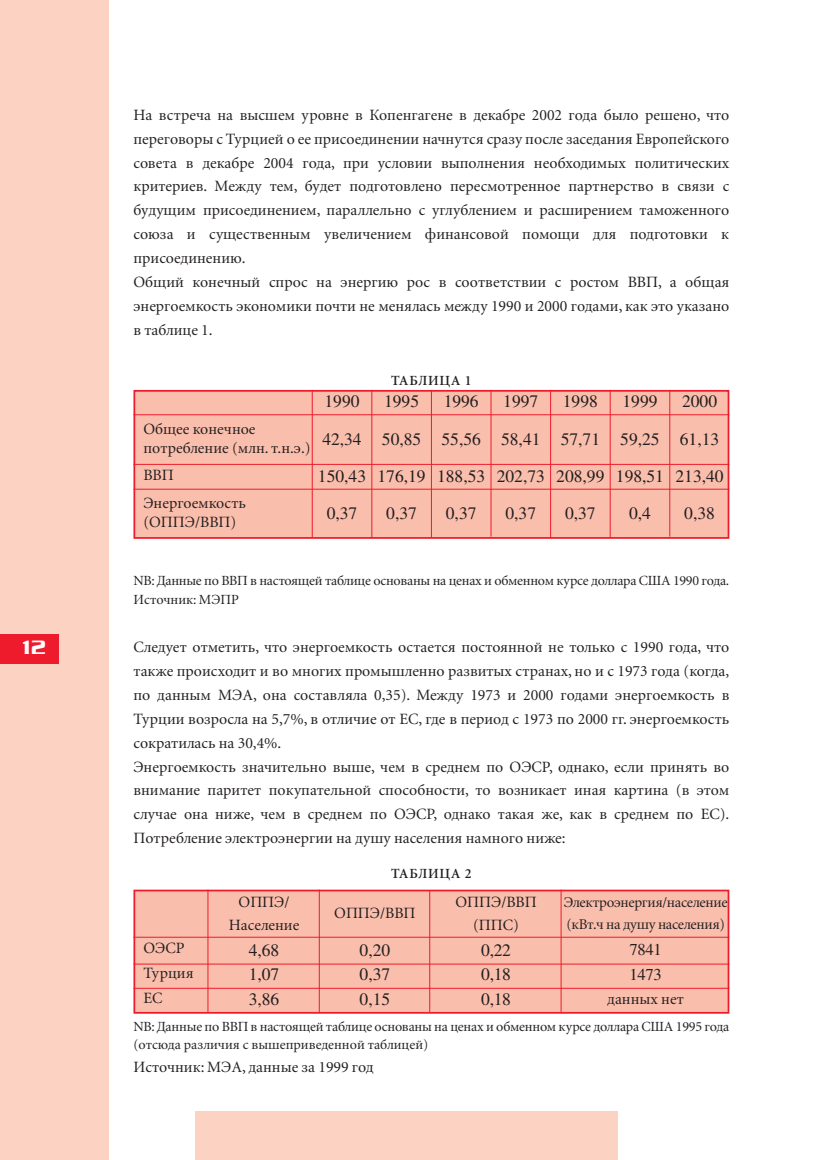
<style>
.page{position:relative;width:814px;height:1160px;background:#fff}
.page>*{position:absolute;margin:0;border:0;box-sizing:border-box;transform-origin:0 0}
.t1{font:500 21px "Serpentine";color:#fff}
.t2{font:17.5px/37.3px "Thourque";color:#231f20;text-align:center}
.t3{font:16.62px "Thourque";letter-spacing:-.025em;color:#231f20}
.t4{font:15.75px/23.8px "Minion Cyr";color:#231f20}
.t5{font:14.88px/22.8px "Minion Cyr";letter-spacing:-.025em;color:#231f20}
.t6{font:14px/19.2px "Minion Cyr";letter-spacing:-.015em;color:#231f20}
.t7{font:600 14px "Minion Cyr";letter-spacing:.05em;color:#231f20}
</style>
<div class="page">
<div style="left:0;top:0;width:109px;height:1160px;background:#fcd3c3"></div>
<div style="left:0;top:634px;width:59px;height:30px;background:#ee1b2c"></div>
<div style="left:195px;top:1111px;width:422px;height:49px;background:#fcd3c3"></div>
<div style="left:134px;top:391px;width:594px;height:147px;background:#fabeac"></div>
<div style="left:133px;top:390px;width:596px;height:149px;border:2px solid #ee1b2c"></div>
<hr style="left:133px;top:414px;width:596px;height:1px;background:#ee1b2c">
<hr style="left:133px;top:464px;width:596px;height:1px;background:#ee1b2c">
<hr style="left:133px;top:489px;width:596px;height:1px;background:#ee1b2c">
<hr style="left:311px;top:390px;width:1px;height:147px;background:#ee1b2c">
<hr style="left:371px;top:390px;width:1px;height:148px;background:#ee1b2c">
<hr style="left:431px;top:390px;width:1px;height:147px;background:#ee1b2c">
<hr style="left:490px;top:390px;width:1px;height:146px;background:#ee1b2c">
<hr style="left:550px;top:390px;width:1px;height:148px;background:#ee1b2c">
<hr style="left:609px;top:390px;width:1px;height:148px;background:#ee1b2c">
<hr style="left:669px;top:390px;width:1px;height:146px;background:#ee1b2c">
<div style="left:134px;top:890px;width:594px;height:123px;background:#fabeac"></div>
<div style="left:133px;top:889px;width:596px;height:124px;border:2px solid #ee1b2c"></div>
<hr style="left:133px;top:937px;width:596px;height:1px;background:#ee1b2c">
<hr style="left:133px;top:988px;width:596px;height:1px;background:#ee1b2c">
<hr style="left:133px;top:963px;width:596px;height:1px;background:#ee1b2c">
<hr style="left:207px;top:889px;width:1px;height:124px;background:#ee1b2c">
<hr style="left:319px;top:889px;width:1px;height:124px;background:#ee1b2c">
<hr style="left:429px;top:890px;width:1px;height:123px;background:#ee1b2c">
<hr style="left:560px;top:889px;width:1px;height:124px;background:#ee1b2c">
<h1 class="t1" style="left:22px;top:641px;width:25px">12</h1>
<p class="t4" style="left:133px;top:104px;width:597px">На встреча на высшем уровне в Копенгагене в декабре 2002 года было решено, что переговоры с Турцией о ее присоединении начнутся сразу после заседания Европейского совета в декабре 2004 года, при условии выполнения необходимых политических критериев. Между тем, будет подготовлено пересмотренное партнерство в связи с будущим присоединением, параллельно с углублением и расширением таможенного союза и существенным увеличением финансовой помощи для подготовки к присоединению.<br>Общий конечный спрос на энергию рос в соответствии с ростом ВВП, а общая энергоемкость экономики почти не менялась между 1990 и 2000 годами, как это указано в таблице 1.</p>
<p class="t7" style="left:391px;top:375px;width:82px">ТАБЛИЦА 1</p>
<p class="t4" style="left:143px;top:420px;width:169px;line-height:18.9px">Общее конечное потребление (млн. т.н.э.)</p>
<p class="t4" style="left:143px;top:463px;width:104px;line-height:27.8px">ВВП<br>Энергоемкость</p>
<p class="t4" style="left:143px;top:511px;width:94px">(ОППЭ/ВВП)</p>
<p class="t2" style="left:324px;top:384px;width:36px">1990</p>
<p class="t2" style="left:384px;top:384px;width:36px">1995</p>
<p class="t2" style="left:443px;top:384px;width:36px">1996</p>
<p class="t2" style="left:503px;top:384px;width:36px">1997</p>
<p class="t2" style="left:562px;top:384px;width:36px">1998</p>
<p class="t2" style="left:622px;top:384px;width:36px">1999</p>
<p class="t2" style="left:681px;top:384px;width:36px">2000</p>
<p class="t2" style="left:318px;top:422px;width:50px">42,34<br>150,43<br>0,37</p>
<p class="t2" style="left:377px;top:422px;width:347px;text-align:left">50,85 55,56 58,41 57,71 59,25 61,13<br>176,19 188,53 202,73 208,99 198,51 213,40</p>
<p class="t2" style="left:386px;top:496px;width:32px">0,37</p>
<p class="t2" style="left:445px;top:496px;width:32px">0,37</p>
<p class="t2" style="left:505px;top:496px;width:32px">0,37</p>
<p class="t2" style="left:564px;top:496px;width:32px">0,37</p>
<p class="t2" style="left:628px;top:496px;width:23px">0,4</p>
<p class="t2" style="left:684px;top:496px;width:32px">0,38</p>
<p class="t6" style="left:133px;top:572px;width:597px">NB: Данные по ВВП в настоящей таблице основаны на ценах и обменном курсе доллара США 1990 года.<br>Источник: МЭПР</p>
<p class="t4" style="left:133px;top:636px;width:597px">Следует отметить, что энергоемкость остается постоянной не только с 1990 года, что также происходит и во многих промышленно развитых странах, но и с 1973 года (когда, по данным МЭА, она составляла 0,35). Между 1973 и 2000 годами энергоемкость в Турции возросла на 5,7%, в отличие от ЕС, где в период с 1973 по 2000 гг. энергоемкость сократилась на 30,4%.<br>Энергоемкость значительно выше, чем в среднем по ОЭСР, однако, если принять во внимание паритет покупательной способности, то возникает иная картина (в этом случае она ниже, чем в среднем по ОЭСР, однако такая же, как в среднем по ЕС).<br>Потребление электроэнергии на душу населения намного ниже:</p>
<p class="t7" style="left:391px;top:868px;width:82px">ТАБЛИЦА 2</p>
<p class="t4" style="left:143px;top:937px;width:52px;line-height:24.8px">ОЭСР<br>Турция<br>ЕС</p>
<p class="t4" style="left:229px;top:891px;width:72px;line-height:22.8px;text-align:center">ОППЭ/<br>Население</p>
<p class="t4" style="left:334px;top:902px;width:83px">ОППЭ/ВВП</p>
<p class="t4" style="left:455px;top:891px;width:83px;line-height:22.8px;text-align:center">ОППЭ/ВВП (ППС)</p>
<p class="t5" style="left:563px;top:891px;width:165px">Электроэнергия/население (кВт.ч на душу населения)</p>
<p class="t2" style="left:248px;top:932px;width:32px">4,68</p>
<p class="t2" style="left:359px;top:932px;width:32px">0,20</p>
<p class="t2" style="left:481px;top:932px;width:31px">0,22</p>
<p class="t3" style="left:629px;top:943px;width:34px">7841</p>
<p class="t2" style="left:248px;top:957px;width:32px">1,07</p>
<p class="t2" style="left:359px;top:957px;width:32px">0,37</p>
<p class="t2" style="left:481px;top:957px;width:31px">0,18</p>
<p class="t3" style="left:629px;top:968px;width:34px">1473</p>
<p class="t2" style="left:248px;top:982px;width:32px">3,86</p>
<p class="t2" style="left:359px;top:982px;width:32px">0,15</p>
<p class="t2" style="left:481px;top:982px;width:31px">0,18</p>
<p class="t4" style="left:607px;top:988px;width:78px">данных нет</p>
<p class="t6" style="left:133px;top:1018px;width:597px;line-height:17.8px">NB: Данные по ВВП в настоящей таблице основаны на ценах и обменном курсе доллара США 1995 года (отсюда различия с вышеприведенной таблицей)</p>
<p class="t4" style="left:133px;top:1056px;width:242px">Источник: МЭА, данные за 1999 год</p>
</div>
